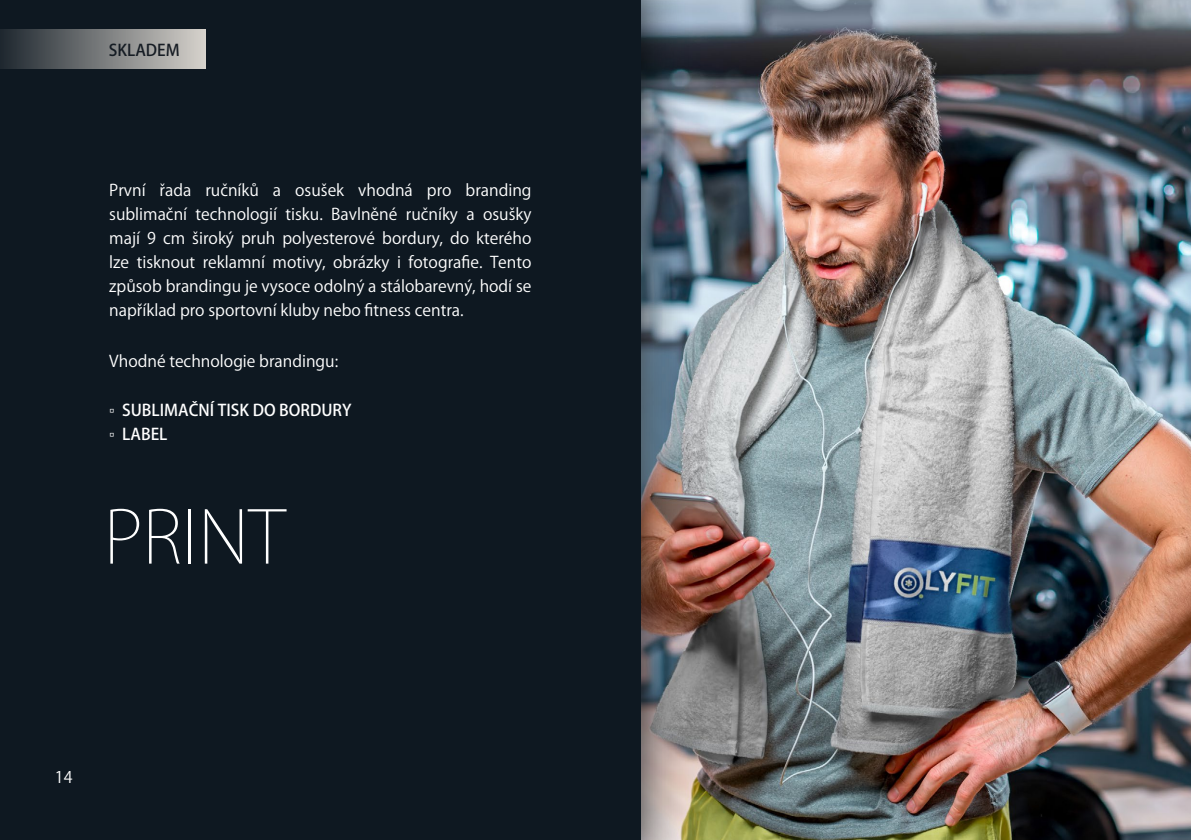
<style>
.page{position:relative;width:1191px;height:840px;background:#fff}
.page>*{position:absolute;margin:0;border:0;box-sizing:border-box;transform-origin:0 0}
.t1{font:200 72px "Koz Go Pr 6 N";color:#fff}
.t2{font:16px/24px "Koz Go Pr 6 N";color:#fff;text-align:justify}
.t3{font:500 16px "Koz Go Pr 6 N";color:#fff}
.t4{font:500 16px "Koz Go Pr 6 N";color:#1a1f26}
.s1{font-family:"Arial Narrow";font-weight:400}
</style>
<div class="page">
<img style="left:689px;top:0;width:502px;height:839px">
<div style="left:0;top:0;width:689px;height:839px;background:#000;opacity:.75"></div>
<div style="left:0;top:0;width:641px;height:839px;background:#0e1821"></div>
<div style="left:0;top:29px;width:205px;height:40px;background:linear-gradient(to right,#1e272f,#d5d2cc)"></div>
<p class="t4" style="left:109px;top:41px;width:72px">SKLADEM</p>
<p class="t2" style="left:109px;top:178px;width:424px">První řada ručníků a osušek vhodná pro branding sublimační technologií tisku. Bavlněné ručníky a osušky mají 9 cm široký pruh polyesterové bordury, do kterého lze tisknout reklamní motivy, obrázky i fotografie. Tento způsob brandingu je vysoce odolný a stálobarevný, hodí se například pro sportovní kluby nebo fitness centra.</p>
<p class="t2" style="left:109px;top:350px;width:230px">Vhodné technologie brandingu:</p>
<p class="t3" style="left:109px;top:400px;width:244px"><span class="s1">▫</span> SUBLIMAČNÍ TISK DO BORDURY</p>
<p class="t3" style="left:109px;top:424px;width:60px"><span class="s1">▫</span> LABEL</p>
<p class="t1" style="left:104px;top:496px;width:183px">PRINT</p>
<p class="t2" style="left:55px;top:764px;width:19px">14</p>
</div>
